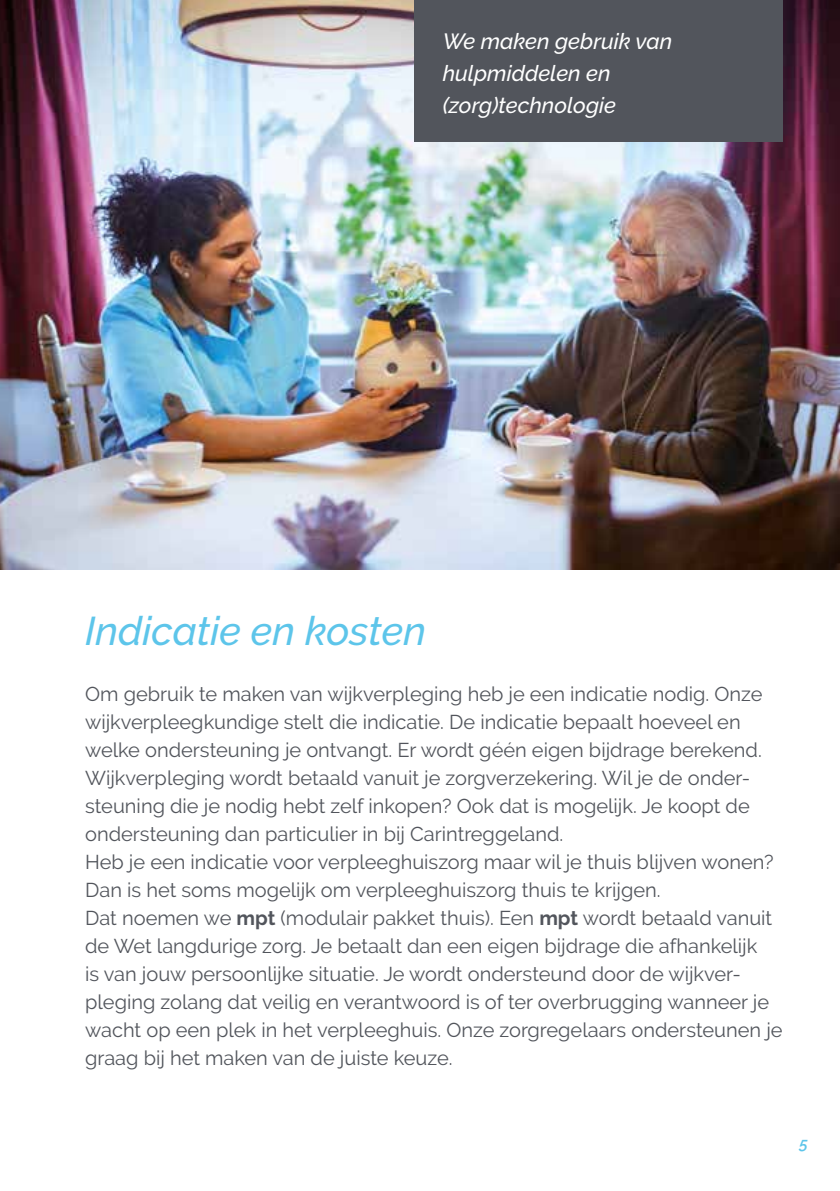
<style>
.page{position:relative;width:840px;height:1191px;background:#fff}
.page>*{position:absolute;margin:0;border:0;box-sizing:border-box;transform-origin:0 0}
.t1{font:italic 500 40px "Raleway";color:#5dc5ea}
.t2{font:italic 500 22px/32px "Raleway";color:#fff}
.t3{font:20px/28px "Raleway";color:#52555c}
.t4{font:italic 600 16px "Raleway";color:#5dc5ea}
.s1{font-weight:700}
</style>
<div class="page">
<img style="left:0;top:0;width:839px;height:569px">
<div style="left:414px;top:0;width:368px;height:141px;background:#52555c"></div>
<p class="t2" style="left:442px;top:25px;width:231px">We maken gebruik van hulpmiddelen en (zorg)technologie</p>
<h1 class="t1" style="left:85px;top:607px;width:342px">Indicatie en kosten</h1>
<p class="t3" style="left:85px;top:680px;width:698px">Om gebruik te maken van wijkverpleging heb je een indicatie nodig. Onze wijkverpleegkundige stelt die indicatie. De indicatie bepaalt hoeveel en welke ondersteuning je ontvangt. Er wordt géén eigen bijdrage berekend.<br>Wijkverpleging wordt betaald vanuit je zorgverzekering. Wil je de onder&shy;steuning die je nodig hebt zelf inkopen? Ook dat is mogelijk. Je koopt de ondersteuning dan particulier in bij Carintreggeland.<br>Heb je een indicatie voor verpleeghuiszorg maar wil je thuis blijven wonen?<br>Dan is het soms mogelijk om verpleeghuiszorg thuis te krijgen.<br>Dat noemen we <span class="s1">mpt</span> (modulair pakket thuis). Een <span class="s1">mpt</span> wordt betaald vanuit de Wet langdurige zorg. Je betaalt dan een eigen bijdrage die afhankelijk<br>is van jouw persoonlijke situatie. Je wordt ondersteund door de wijkver&shy;pleging zolang dat veilig en verantwoord is of ter overbrugging wanneer je wacht op een plek in het verpleeghuis. Onze zorgregelaars ondersteunen je graag bij het maken van de juiste keuze.</p>
<p class="t4" style="left:799px;top:1134px;width:10px">5</p>
</div>
